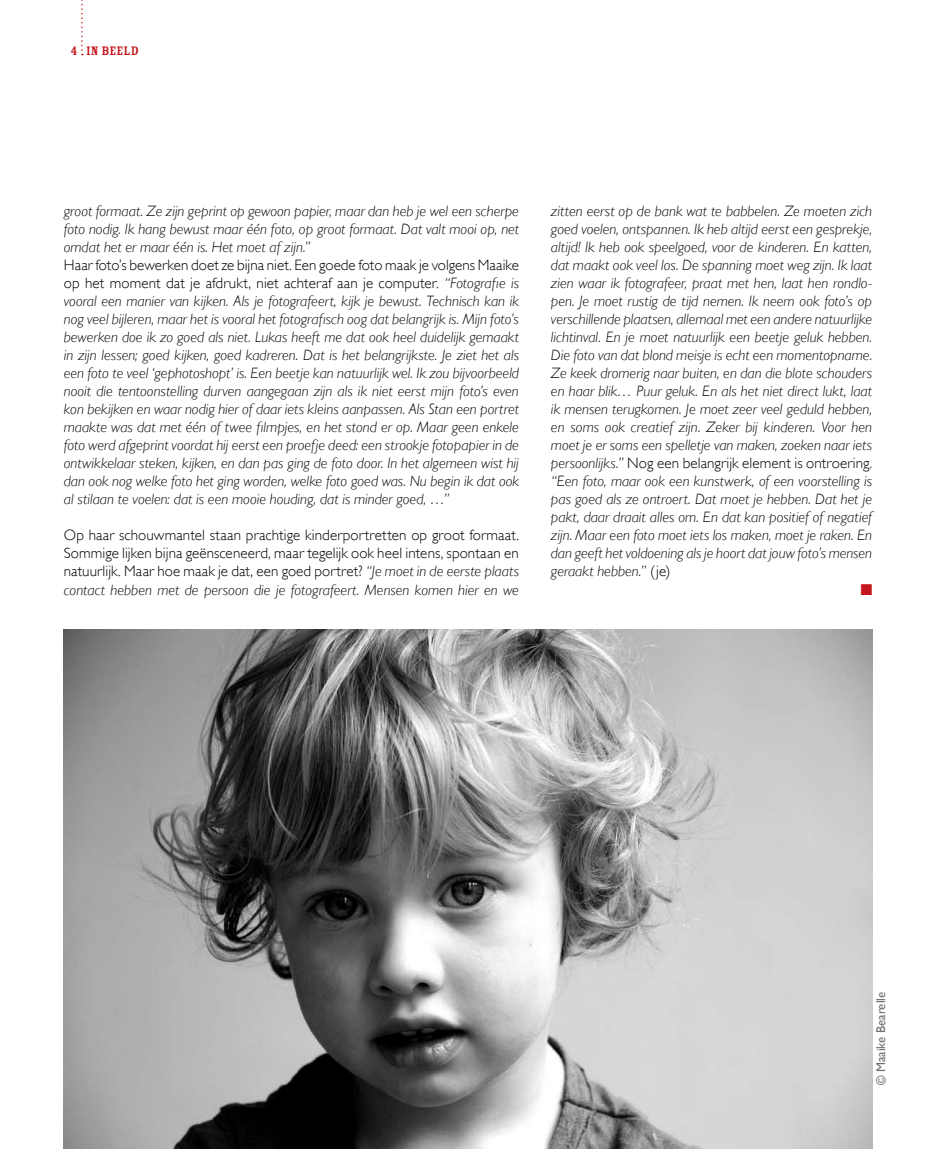
<style>
.page{position:relative;width:936px;height:1149px;background:#fff}
.page>*{position:absolute;margin:0;border:0;box-sizing:border-box;transform-origin:0 0}
.t1{font:italic 300 15px/18px "Gill Sans";color:#000;text-align:justify}
.t2{font:300 15px/18px "Gill Sans";letter-spacing:.005em;color:#000;text-align:justify}
.t3{font:15px "Monotype Sorts";color:#c4161c}
.t4{font:13.5px "Rosewood Std Fill";color:#c4161c}
.t5{font:12.75px "Gill Sans";color:#6d6f71}
.s1{font-style:normal}
.s2{font-style:italic}
</style>
<div class="page">
<svg style="left:81px;top:0;width:2px;height:55px"></svg>
<img style="left:64px;top:629px;width:808px;height:519px">
<p class="t4" style="left:71px;top:44px;width:70px">4 IN BEELD</p>
<p class="t1" style="left:64px;top:202px;width:456px">groot formaat. Ze zijn geprint op gewoon papier, maar dan heb je wel een scherpe foto nodig. Ik hang bewust maar één foto, op groot formaat. Dat valt mooi op, net omdat het er maar één is. Het moet af zijn.”</p>
<p class="t1" style="left:64px;top:256px;width:456px"><span class="s1">Haar foto’s bewerken doet ze bijna niet. Een goede foto maak je volgens Maaike op het moment dat je afdrukt, niet achteraf aan je computer.</span> “Fotografie is vooral een manier van kijken. Als je fotografeert, kijk je bewust. Technisch kan ik nog veel bijleren, maar het is vooral het fotografisch oog dat belangrijk is. Mijn foto’s bewerken doe ik zo goed als niet. Lukas heeft me dat ook heel duidelijk gemaakt in zijn lessen; goed kijken, goed kadreren. Dat is het belangrijkste. Je ziet het als een foto te veel ‘gephotoshopt’ is. Een beetje kan natuurlijk wel. Ik zou bijvoorbeeld nooit die tentoonstelling durven aangegaan zijn als ik niet eerst mijn foto’s even kon bekijken en waar nodig hier of daar iets kleins aanpassen. Als Stan een portret maakte was dat met één of twee filmpjes, en het stond er op. Maar geen enkele foto werd afgeprint voordat hij eerst een proefje deed: een strookje fotopapier in de ontwikkelaar steken, kijken, en dan pas ging de foto door. In het algemeen wist hij dan ook nog welke foto het ging worden, welke foto goed was. Nu begin ik dat ook al stilaan te voelen: dat is een mooie houding, dat is minder goed, …”</p>
<p class="t2" style="left:64px;top:526px;width:456px">Op haar schouwmantel staan prachtige kinderportretten op groot formaat.<br>Sommige lijken bijna geënsceneerd, maar tegelijk ook heel intens, spontaan en natuurlijk. Maar hoe maak je dat, een goed portret? <span class="s2">“Je moet in de eerste plaats contact hebben met de persoon die je fotografeert. Mensen komen hier en we</span></p>
<p class="t1" style="left:551px;top:202px;width:323px">zitten eerst op de bank wat te babbelen. Ze moeten zich goed voelen, ontspannen. Ik heb altijd eerst een gesprekje, altijd! Ik heb ook speelgoed, voor de kinderen. En katten, dat maakt ook veel los. De spanning moet weg zijn. Ik laat zien waar ik fotografeer, praat met hen, laat hen rondlo&shy;pen. Je moet rustig de tijd nemen. Ik neem ook foto’s op verschillende plaatsen, allemaal met een andere natuurlijke lichtinval. En je moet natuurlijk een beetje geluk hebben.<br>Die foto van dat blond meisje is echt een momentopname.<br>Ze keek dromerig naar buiten, en dan die blote schouders en haar blik… Puur geluk. En als het niet direct lukt, laat ik mensen terugkomen. Je moet zeer veel geduld hebben, en soms ook creatief zijn. Zeker bij kinderen. Voor hen moet je er soms een spelletje van maken, zoeken naar iets persoonlijks.” <span class="s1">Nog een belangrijk element is ontroering. </span>“Een foto, maar ook een kunstwerk, of een voorstelling is pas goed als ze ontroert. Dat moet je hebben. Dat het je pakt, daar draait alles om. En dat kan positief of negatief zijn. Maar een foto moet iets los maken, moet je raken. En dan geeft het voldoening als je hoort dat jouw foto’s mensen geraakt hebben.” <span class="s1">(je)</span></p>
<p class="t3" style="left:860px;top:582px;width:13px">n</p>
<p class="t5" style="left:873px;top:1084px;width:95px;rotate:-90deg">© Maaike Bearelle</p>
</div>
